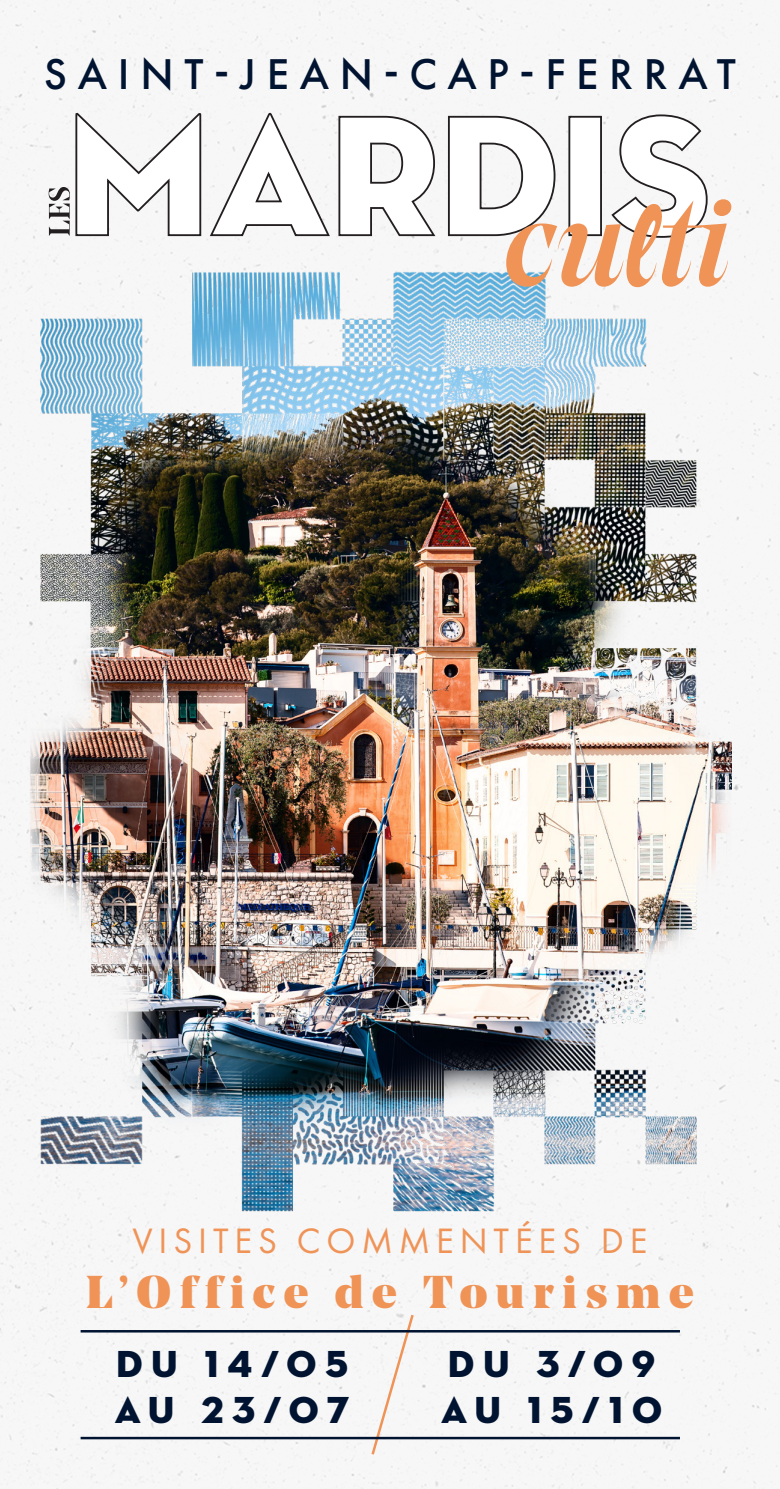
<style>
.page{position:relative;width:780px;height:1489px;background:#fff}
.page>*{position:absolute;margin:0;border:0;box-sizing:border-box;transform-origin:0 0}
.t1{font:900 45.75px "Noe Display";letter-spacing:.19em;color:#ef9357}
.t2{font:500 44.75px "Futura PT";letter-spacing:.24em;color:#001330}
.t3{font:38.25px "Neutra Disp Titling";letter-spacing:.23em;color:#001330}
.t4{font:36.5px "Futura PT";letter-spacing:.16em;color:#ef9357}
</style>
<div class="page">
<img style="left:0;top:0;width:780px;height:1488px">
<img style="left:23px;top:210px;width:708px;height:1042px">
<svg style="left:74px;top:111px;width:634px;height:128px"></svg>
<svg style="left:49px;top:187px;width:21px;height:49px"></svg>
<svg style="left:369px;top:1311px;width:46px;height:146px"></svg>
<hr style="left:81px;top:1329px;width:599px;height:3px;background:#001330">
<hr style="left:81px;top:1436px;width:599px;height:3px;background:#001330">
<svg style="left:506px;top:199px;width:225px;height:88px"></svg>
<p class="t2" style="left:44px;top:47px;width:693px">SAINT-JEAN-CAP-FERRAT</p>
<p class="t4" style="left:132px;top:1218px;width:516px">VISITES COMMENTÉES DE</p>
<p class="t1" style="left:86px;top:1261px;width:609px">L’Office de Tourisme</p>
<p class="t3" style="left:116px;top:1339px;width:233px">DU 14/05</p>
<p class="t3" style="left:115px;top:1385px;width:236px">AU 23/07</p>
<p class="t3" style="left:448px;top:1339px;width:209px">DU 3/09</p>
<p class="t3" style="left:441px;top:1385px;width:222px">AU 15/10</p>
</div>
